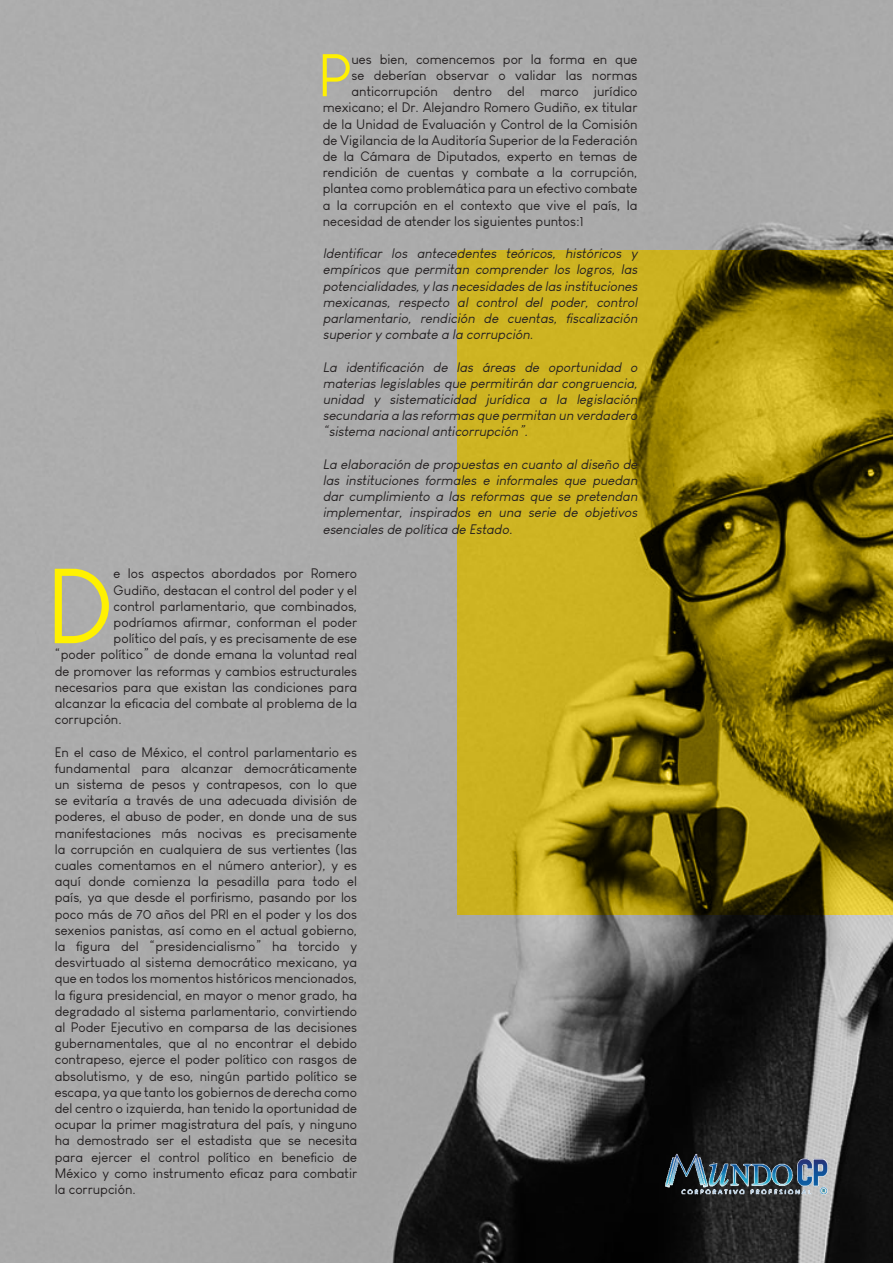
<style>
.page{position:relative;width:893px;height:1263px;background:#fff}
.page>*{position:absolute;margin:0;border:0;box-sizing:border-box;transform-origin:0 0}
.t1{font:104.1px "Louis George Cafe";color:#fff101}
.t2{font:58.8px "Louis George Cafe";color:#fff101}
.t3{font:13.5px/16.2px "Louis George Cafe";color:#231f20;text-align:justify}
.t4{font:italic 13.5px/16.2px "Louis George Cafe";color:#231f20;text-align:justify}
</style>
<div class="page">
<img style="left:0;top:0;width:893px;height:1263px">
<svg style="left:457px;top:250px;width:436px;height:665px;background:#9f8a13"></svg>
<img style="left:659px;top:1142px;width:176px;height:57px">
<p class="t2" style="left:318px;top:41px;width:35px">P</p>
<p class="t3" style="left:351px;top:51px;width:287px">ues bien, comencemos por la forma en que</p>
<p class="t3" style="left:351px;top:67px;width:287px">se deberían observar o validar las normas</p>
<p class="t3" style="left:351px;top:83px;width:287px">anticorrupción dentro del marco jurídico</p>
<p class="t3" style="left:323px;top:100px;width:316px">mexicano; el Dr. Alejandro Romero Gudiño, ex titular</p>
<p class="t3" style="left:323px;top:116px;width:316px">de la Unidad de Evaluación y Control de la Comisión</p>
<p class="t3" style="left:323px;top:132px;width:316px">de Vigilancia de la Auditoría Superior de la Federación</p>
<p class="t3" style="left:323px;top:148px;width:316px">de la Cámara de Diputados, experto en temas de</p>
<p class="t3" style="left:323px;top:164px;width:316px">rendición de cuentas y combate a la corrupción,</p>
<p class="t3" style="left:323px;top:181px;width:316px">plantea como problemática para un efectivo combate</p>
<p class="t3" style="left:323px;top:197px;width:316px">a la corrupción en el contexto que vive el país, la</p>
<p class="t3" style="left:323px;top:213px;width:263px">necesidad de atender los siguientes puntos:1</p>
<p class="t4" style="left:323px;top:245px;width:319px">Identificar los antecedentes teóricos, históricos y empíricos que permitan comprender los logros, las potencialidades,y las necesidades de las instituciones mexicanas, respecto al control del poder, control parlamentario, rendición de cuentas, fiscalización superiory combate a la corrupción.</p>
<p class="t4" style="left:323px;top:359px;width:319px">La identificación de las áreas de oportunidad o materias legislables que permitirán dar congruencia, unidad y sistematicidad jurídica a la legislación secundaria a las reformas que permitan un verdadero “sistema nacionalanticorrupción”.</p>
<p class="t4" style="left:323px;top:456px;width:319px">La elaboración de propuestas en cuanto al diseño de las instituciones formales e informales que puedan dar cumplimiento a las reformas que se pretendan implementar, inspirados en una serie de objetivos esenciales de política de Estado.</p>
<p class="t1" style="left:46px;top:545px;width:69px">D</p>
<p class="t3" style="left:114px;top:565px;width:245px">e los aspectos abordados por Romero</p>
<p class="t3" style="left:114px;top:582px;width:245px">Gudiño, destacan el control del poder y el</p>
<p class="t3" style="left:114px;top:598px;width:245px">control parlamentario, que combinados,</p>
<p class="t3" style="left:114px;top:614px;width:245px">podríamos afirmar, conforman el poder</p>
<p class="t3" style="left:114px;top:630px;width:245px">político del país, y es precisamente de ese</p>
<p class="t3" style="left:55px;top:646px;width:304px">“poder político” de donde emana la voluntad real</p>
<p class="t3" style="left:55px;top:663px;width:304px">de promover las reformas y cambios estructurales</p>
<p class="t3" style="left:55px;top:679px;width:304px">necesarios para que existan las condiciones para</p>
<p class="t3" style="left:55px;top:695px;width:304px">alcanzar la eficacia del combate al problema de la</p>
<p class="t3" style="left:55px;top:711px;width:69px">corrupción.</p>
<p class="t3" style="left:55px;top:744px;width:304px">En el caso de México, el control parlamentario es fundamental para alcanzar democráticamente un sistema de pesos y contrapesos, con lo que se evitaría a través de una adecuada división de poderes, el abuso de poder, en donde una de sus manifestaciones más nocivas es precisamente la corrupción en cualquiera de sus vertientes (las cuales comentamos en el número anterior), y es aquí donde comienza la pesadilla para todo el país, ya que desde el porfirismo, pasando por los poco más de 70 años del PRI en el poder y los dos sexenios panistas, así como en el actual gobierno, la figura del “presidencialismo” ha torcido y desvirtuado al sistema democrático mexicano, ya que en todos los momentos históricos mencionados, la figura presidencial, en mayor o menor grado, ha degradado al sistema parlamentario, convirtiendo al Poder Ejecutivo en comparsa de las decisiones gubernamentales, que al no encontrar el debido contrapeso, ejerce el poder político con rasgos de absolutismo, y de eso, ningún partido político se escapa, ya que tanto los gobiernos de derecha como del centro o izquierda, han tenido la oportunidad de ocupar la primer magistratura del país, y ninguno ha demostrado ser el estadista que se necesita para ejercer el control político en beneficio de México y como instrumento eficaz para combatir la corrupción.</p>
</div>
